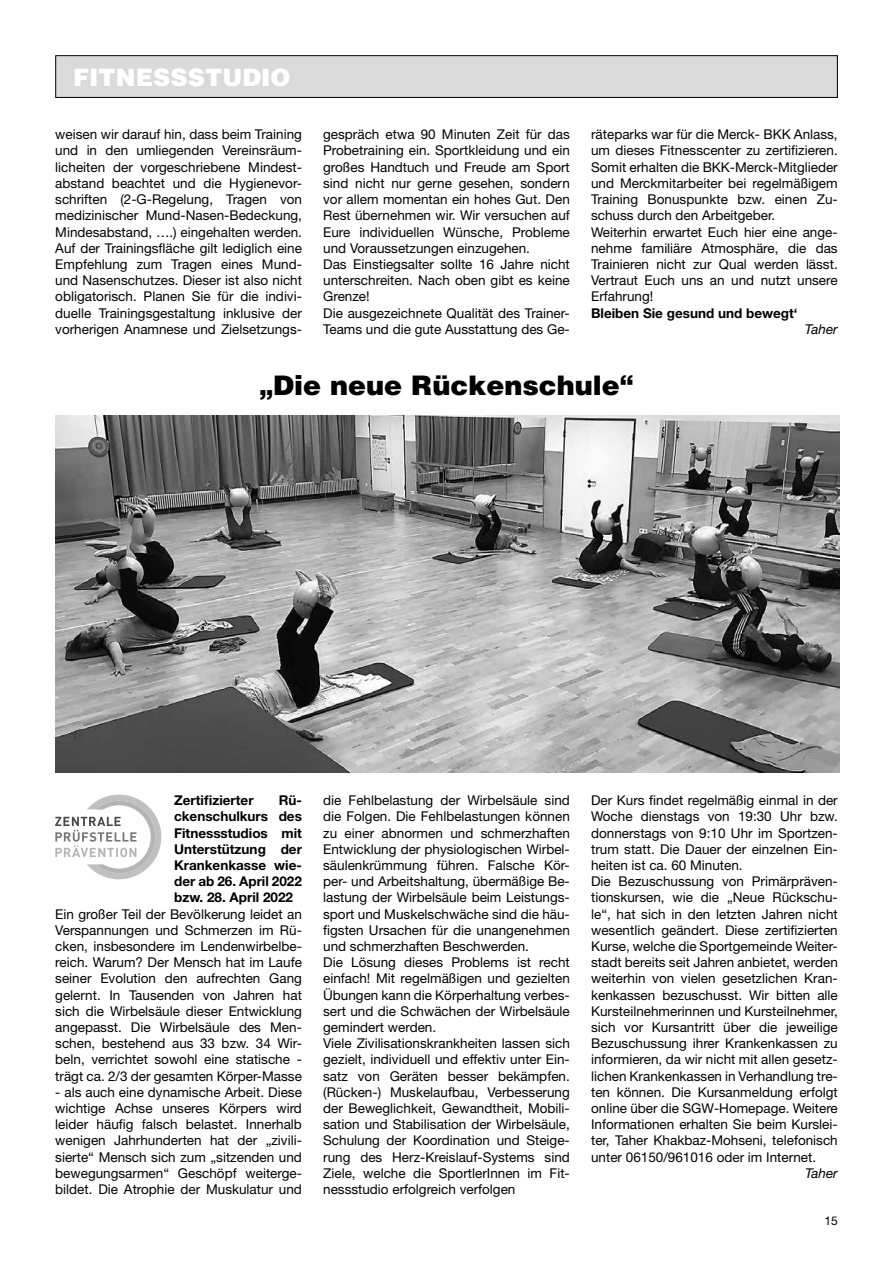
<style>
.page{position:relative;width:893px;height:1263px;background:#fff}
.page>*{position:absolute;margin:0;border:0;box-sizing:border-box;transform-origin:0 0}
.t1{font:900 27px "Helvetica";color:#000}
.t2{font:900 24px "Helvetica";color:#fff}
.t3{font:13.5px/16.2px "Helvetica Neue";color:#000}
.t4{font:700 13.5px/16.2px "Helvetica Neue";color:#000;text-align:justify}
.t5{font:italic 13.5px "Helvetica Neue";color:#000}
.t6{font:12px "Helvetica Neue";color:#000}
</style>
<div class="page">
<div style="left:56px;top:56px;width:781px;height:41px;background:#dadada"></div>
<div style="left:55px;top:55px;width:783px;height:43px;border:1px solid #000"></div>
<img style="left:55px;top:416px;width:785px;height:356px">
<svg style="left:55px;top:795px;width:106px;height:84px"></svg>
<h2 class="t2" style="left:73px;top:62px;width:219px">FITNESSSTUDIO</h2>
<p class="t3" style="left:55px;top:126px;width:248px;text-align:justify">weisen wir darauf hin, dass beim Training und in den umliegenden Vereinsräum&shy;licheiten der vorgeschriebene Mindest&shy;abstand beachtet und die Hygienevor&shy;schriften (2-G-Regelung, Tragen von medizinischer Mund-Nasen-Bedeckung, Mindesabstand, ….) eingehalten werden.<br>Auf der Trainingsfläche gilt lediglich eine Empfehlung zum Tragen eines Mund&shy;und Nasenschutzes. Dieser ist also nicht obligatorisch. Planen Sie für die indivi&shy;duelle Trainingsgestaltung inklusive der vorherigen Anamnese und Zielsetzungs-</p>
<p class="t3" style="left:323px;top:126px;width:248px">gespräch etwa 90 Minuten Zeit für das Probetraining ein. Sportkleidung und ein großes Handtuch und Freude am Sport sind nicht nur gerne gesehen, sondern vor allem momentan ein hohes Gut. Den Rest übernehmen wir. Wir versuchen auf Eure individuellen Wünsche, Probleme und Voraussetzungen einzugehen.<br>Das Einstiegsalter sollte 16 Jahre nicht unterschreiten. Nach oben gibt es keine Grenze!<br>Die ausgezeichnete Qualität des Trainer-Teams und die gute Ausstattung des Ge-</p>
<p class="t3" style="left:591px;top:126px;width:248px">räteparks war für die Merck- BKK Anlass, um dieses Fitnesscenter zu zertifizieren.<br>Somit erhalten die BKK-Merck-Mitglieder und Merckmitarbeiter bei regelmäßigem Training Bonuspunkte bzw. einen Zu&shy;schuss durch den Arbeitgeber.<br>Weiterhin erwartet Euch hier eine ange&shy;nehme familiäre Atmosphäre, die das Trainieren nicht zur Qual werden lässt.<br>Vertraut Euch uns an und nutzt unsere Erfahrung!</p>
<p class="t4" style="left:591px;top:304px;width:208px">Bleiben Sie gesund und bewegt‘</p>
<p class="t5" style="left:805px;top:321px;width:34px">Taher</p>
<h1 class="t1" style="left:260px;top:367px;width:375px">„Die neue Rückenschule“</h1>
<p class="t4" style="left:174px;top:792px;width:129px;text-indent:105px">Rü&shy;ckenschulkurs des Fitnessstudios mit Unterstützung der Krankenkasse wie&shy;der ab 26. April 2022 bzw. 28. April 2022</p>
<p class="t3" style="left:55px;top:905px;width:248px;text-align:justify">Ein großer Teil der Bevölkerung leidet an Verspannungen und Schmerzen im Rü&shy;cken, insbesondere im Lendenwirbelbe&shy;reich. Warum? Der Mensch hat im Laufe seiner Evolution den aufrechten Gang gelernt. In Tausenden von Jahren hat sich die Wirbelsäule dieser Entwicklung angepasst. Die Wirbelsäule des Men&shy;schen, bestehend aus 33 bzw. 34 Wir&shy;beln, verrichtet sowohl eine statische - trägt ca. 2/3 der gesamten Körper-Masse</p>
<p class="t3" style="left:55px;top:1084px;width:248px;text-align:justify">- als auch eine dynamische Arbeit. Diese wichtige Achse unseres Körpers wird leider häufig falsch belastet. Innerhalb wenigen Jahrhunderten hat der „zivili&shy;sierte“ Mensch sich zum „sitzenden und bewegungsarmen“ Geschöpf weiterge&shy;bildet. Die Atrophie der Muskulatur und</p>
<p class="t4" style="left:174px;top:792px;width:81px">Zertifizierter</p>
<p class="t3" style="left:323px;top:792px;width:248px">die Fehlbelastung der Wirbelsäule sind die Folgen. Die Fehlbelastungen können zu einer abnormen und schmerzhaften Entwicklung der physiologischen Wirbel&shy;säulenkrümmung führen. Falsche Kör&shy;per- und Arbeitshaltung, übermäßige Be&shy;lastung der Wirbelsäule beim Leistungs&shy;sport und Muskelschwäche sind die häu&shy;figsten Ursachen für die unangenehmen und schmerzhaften Beschwerden.<br>Die Lösung dieses Problems ist recht einfach! Mit regelmäßigen und gezielten Übungen kann die Körperhaltung verbes&shy;sert und die Schwächen der Wirbelsäule gemindert werden.<br>Viele Zivilisationskrankheiten lassen sich gezielt, individuell und effektiv unter Ein&shy;satz von Geräten besser bekämpfen. (Rücken-) Muskelaufbau, Verbesserung der Beweglichkeit, Gewandtheit, Mobili&shy;sation und Stabilisation der Wirbelsäule, Schulung der Koordination und Steige&shy;rung des Herz-Kreislauf-Systems sind Ziele, welche die SportlerInnen im Fit&shy;nessstudio erfolgreich verfolgen</p>
<p class="t3" style="left:591px;top:792px;width:248px">Der Kurs findet regelmäßig einmal in der Woche dienstags von 19:30 Uhr bzw. donnerstags von 9:10 Uhr im Sportzen&shy;trum statt. Die Dauer der einzelnen Ein&shy;heiten ist ca. 60 Minuten.<br>Die Bezuschussung von Primärpräven&shy;tionskursen, wie die „Neue Rückschu&shy;le“, hat sich in den letzten Jahren nicht wesentlich geändert. Diese zertifizierten Kurse, welche die Sportgemeinde Weiter&shy;stadt bereits seit Jahren anbietet, werden weiterhin von vielen gesetzlichen Kran&shy;kenkassen bezuschusst. Wir bitten alle Kursteilnehmerinnen und Kursteilnehmer, sich vor Kursantritt über die jeweilige Bezuschussung ihrer Krankenkassen zu informieren, da wir nicht mit allen gesetz&shy;lichen Krankenkassen in Verhandlung tre&shy;ten können. Die Kursanmeldung erfolgt online über die SGW-Homepage. Weitere Informationen erhalten Sie beim Kurslei&shy;ter, Taher Khakbaz-Mohseni, telefonisch unter 06150/961016 oder im Internet.</p>
<p class="t5" style="left:805px;top:1165px;width:34px">Taher</p>
<p class="t6" style="left:824px;top:1214px;width:15px">15</p>
</div>
